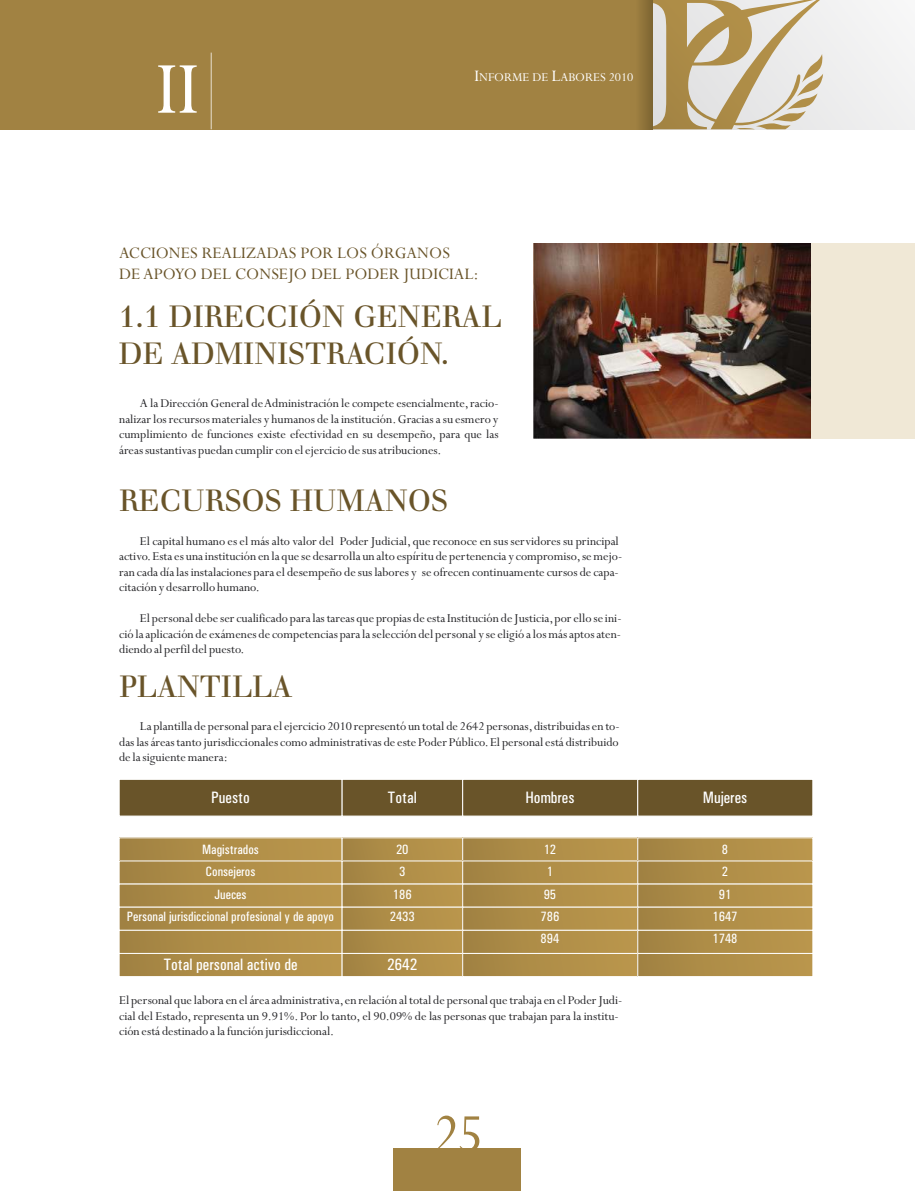
<style>
.page{position:relative;width:915px;height:1191px;background:#fff}
.page>*{position:absolute;margin:0;border:0;box-sizing:border-box;transform-origin:0 0}
.t1{font:82.5px "Perpetua";color:#fff}
.t2{font:60px "Perpetua";color:#a18242}
.t3{font:30px/36.3px "Justus Versalitas";color:#695429}
.t4{font:18px/20.7px "Perpetua";color:#695429}
.t5{font:500 16.5px "Univers Condensed";color:#fff}
.t6{font:13.5px/15.5px "Perpetua";color:#212124;text-align:justify}
.t7{font:500 13.5px/22.4px "Univers Condensed";color:#fff;text-align:center}
.t8{font:13.5px "Perpetua";color:#fff}
.s1{font-size:18px}
</style>
<div class="page">
<div style="left:0;top:0;width:914px;height:129px;background:#a18242"></div>
<div style="left:652px;top:0;width:262px;height:129px;background:#f1f1f1"></div>
<svg style="left:652px;top:0;width:172px;height:129px"></svg>
<div style="left:393px;top:1148px;width:128px;height:43px;background:#a18242"></div>
<div style="left:630px;top:0;width:22px;height:129px;background:linear-gradient(to right,#a78745,#816834)"></div>
<hr style="left:211px;top:53px;width:1px;height:76px;background:#fff">
<div style="left:119px;top:838px;width:223px;height:23px;background:linear-gradient(to right,#a28343,#bc984d)"></div>
<div style="left:342px;top:838px;width:120px;height:23px;background:linear-gradient(to right,#a38443,#bb974c)"></div>
<div style="left:462px;top:838px;width:175px;height:23px;background:linear-gradient(to right,#a28343,#bc984d)"></div>
<div style="left:637px;top:838px;width:175px;height:23px;background:linear-gradient(to right,#a28343,#bc984d)"></div>
<div style="left:119px;top:779px;width:693px;height:37px;background:#695429"></div>
<div style="left:119px;top:861px;width:223px;height:23px;background:linear-gradient(to right,#a28343,#bc984d)"></div>
<div style="left:342px;top:861px;width:120px;height:23px;background:linear-gradient(to right,#a38443,#bb974c)"></div>
<div style="left:462px;top:861px;width:175px;height:23px;background:linear-gradient(to right,#a28343,#bc984d)"></div>
<div style="left:637px;top:861px;width:175px;height:23px;background:linear-gradient(to right,#a28343,#bc984d)"></div>
<div style="left:119px;top:884px;width:223px;height:23px;background:linear-gradient(to right,#a28343,#bc984d)"></div>
<div style="left:342px;top:884px;width:120px;height:23px;background:linear-gradient(to right,#a38443,#bb974c)"></div>
<div style="left:462px;top:884px;width:175px;height:23px;background:linear-gradient(to right,#a28343,#bc984d)"></div>
<div style="left:637px;top:884px;width:175px;height:23px;background:linear-gradient(to right,#a28343,#bc984d)"></div>
<div style="left:119px;top:907px;width:223px;height:23px;background:linear-gradient(to right,#a28343,#bc984d)"></div>
<div style="left:119px;top:907px;width:223px;height:23px;border:1px solid #fff"></div>
<div style="left:342px;top:907px;width:120px;height:23px;background:linear-gradient(to right,#a38443,#bb974c)"></div>
<div style="left:342px;top:907px;width:120px;height:23px;border:1px solid #fff"></div>
<div style="left:462px;top:907px;width:175px;height:23px;background:linear-gradient(to right,#a28343,#bc984d)"></div>
<div style="left:462px;top:907px;width:175px;height:23px;border:1px solid #fff"></div>
<div style="left:637px;top:907px;width:175px;height:23px;background:linear-gradient(to right,#a28343,#bc984d)"></div>
<div style="left:637px;top:907px;width:175px;height:23px;border:1px solid #fff"></div>
<div style="left:119px;top:930px;width:223px;height:23px;background:linear-gradient(to right,#a28343,#bc984d)"></div>
<div style="left:119px;top:930px;width:223px;height:23px;border:1px solid #fff"></div>
<div style="left:342px;top:930px;width:120px;height:23px;background:linear-gradient(to right,#a38443,#bb974c)"></div>
<div style="left:342px;top:930px;width:120px;height:23px;border:1px solid #fff"></div>
<div style="left:462px;top:930px;width:175px;height:23px;background:linear-gradient(to right,#a28343,#bc984d)"></div>
<div style="left:462px;top:930px;width:175px;height:23px;border:1px solid #fff"></div>
<div style="left:637px;top:930px;width:175px;height:23px;background:linear-gradient(to right,#a28343,#bc984d)"></div>
<div style="left:637px;top:930px;width:175px;height:23px;border:1px solid #fff"></div>
<div style="left:119px;top:953px;width:223px;height:23px;background:linear-gradient(to right,#a28343,#bc984d)"></div>
<div style="left:119px;top:953px;width:223px;height:23px;border:1px solid #fff"></div>
<div style="left:342px;top:953px;width:120px;height:23px;background:linear-gradient(to right,#a38443,#bb974c)"></div>
<div style="left:342px;top:953px;width:120px;height:23px;border:1px solid #fff"></div>
<div style="left:462px;top:953px;width:175px;height:23px;background:linear-gradient(to right,#a28343,#bc984d)"></div>
<div style="left:462px;top:953px;width:175px;height:23px;border:1px solid #fff"></div>
<div style="left:637px;top:953px;width:175px;height:23px;background:linear-gradient(to right,#a28343,#bc984d)"></div>
<div style="left:637px;top:953px;width:175px;height:23px;border:1px solid #fff"></div>
<img style="left:533px;top:243px;width:277px;height:196px">
<div style="left:810px;top:243px;width:104px;height:196px;background:#f0e8d6"></div>
<h1 class="t1" style="left:156px;top:61px;width:44px">II</h1>
<p class="t8" style="left:474px;top:73px;width:161px"><span class="s1">I</span>NFORME DE <span class="s1">L</span>ABORES 2010</p>
<h3 class="t4" style="left:119px;top:245px;width:361px">ACCIONES REALIZADAS POR LOS ÓRGANOS<br>DE APOYO DEL CONSEJO DEL PODER JUDICIAL:</h3>
<h3 class="t3" style="left:119px;top:300px;width:384px">1.1 DIRECCIÓN GENERAL<br>DE ADMINISTRACIÓN.</h3>
<p class="t6" style="left:119px;top:397px;width:381px;text-indent:21px">A la Dirección General de Administración le compete esencialmente,racio&shy;nalizar los recursos materiales y humanos de la institución.Gracias a su esmero y cumplimiento de funciones existe efectividad en su desempeño, para que las áreas sustantivas puedan cumplir con el ejercicio de sus atribuciones.</p>
<h3 class="t3" style="left:119px;top:484px;width:330px">RECURSOS HUMANOS</h3>
<p class="t6" style="left:119px;top:535px;width:504px;text-align:left;text-indent:21px">El capital humano es el más alto valor del Poder Judicial, que reconoce en sus servidores su principal activo.Esta es una institución en la que se desarrolla un alto espíritu de pertenencia y compromiso,se mejo&shy;ran cada día las instalaciones para el desempeño de sus labores y se ofrecen continuamente cursos de capa&shy;citación y desarrollo humano.</p>
<p class="t6" style="left:119px;top:612px;width:503px;text-indent:21px">El personal debe ser cualificado para las tareas que propias de esta Institución de Justicia,por ello se ini&shy;ció la aplicación de exámenes de competencias para la selección del personal y se eligió a los más aptos aten&shy;diendo al perfil del puesto.</p>
<h3 class="t3" style="left:119px;top:669px;width:174px">PLANTILLA</h3>
<p class="t6" style="left:119px;top:720px;width:502px;text-indent:21px">La plantilla de personal para el ejercicio 2010 representó un total de 2642 personas,distribuidas en to&shy;das las áreas tanto jurisdiccionales como administrativas de este Poder Público.El personal está distribuido de la siguiente manera:</p>
<p class="t5" style="left:211px;top:792px;width:40px">Puesto</p>
<p class="t7" style="left:127px;top:839px;width:208px">Magistrados<br>Consejeros<br>Jueces<br>Personal jurisdiccional profesional y de apoyo</p>
<p class="t5" style="left:163px;top:958px;width:136px">Total personal activo de</p>
<p class="t5" style="left:387px;top:792px;width:31px">Total</p>
<p class="t7" style="left:389px;top:839px;width:26px">20<br>3<br>186<br>2433</p>
<p class="t5" style="left:387px;top:958px;width:32px">2642</p>
<p class="t5" style="left:525px;top:792px;width:50px">Hombres</p>
<p class="t7" style="left:540px;top:839px;width:20px">12<br>1<br>95<br>786<br>894</p>
<p class="t6" style="left:119px;top:994px;width:504px;text-align:left">El personal que labora en el área administrativa,en relación al total de personal que trabaja en el Poder Judi&shy;cial del Estado,representa un 9.91%. Por lo tanto, el 90.09% de las personas que trabajan para la institu&shy;ción está destinado a la función jurisdiccional.</p>
<h2 class="t2" style="left:432px;top:1113px;width:53px">25</h2>
<p class="t5" style="left:702px;top:792px;width:46px">Mujeres</p>
<p class="t7" style="left:712px;top:839px;width:26px">8<br>2<br>91<br>1647<br>1748</p>
</div>
